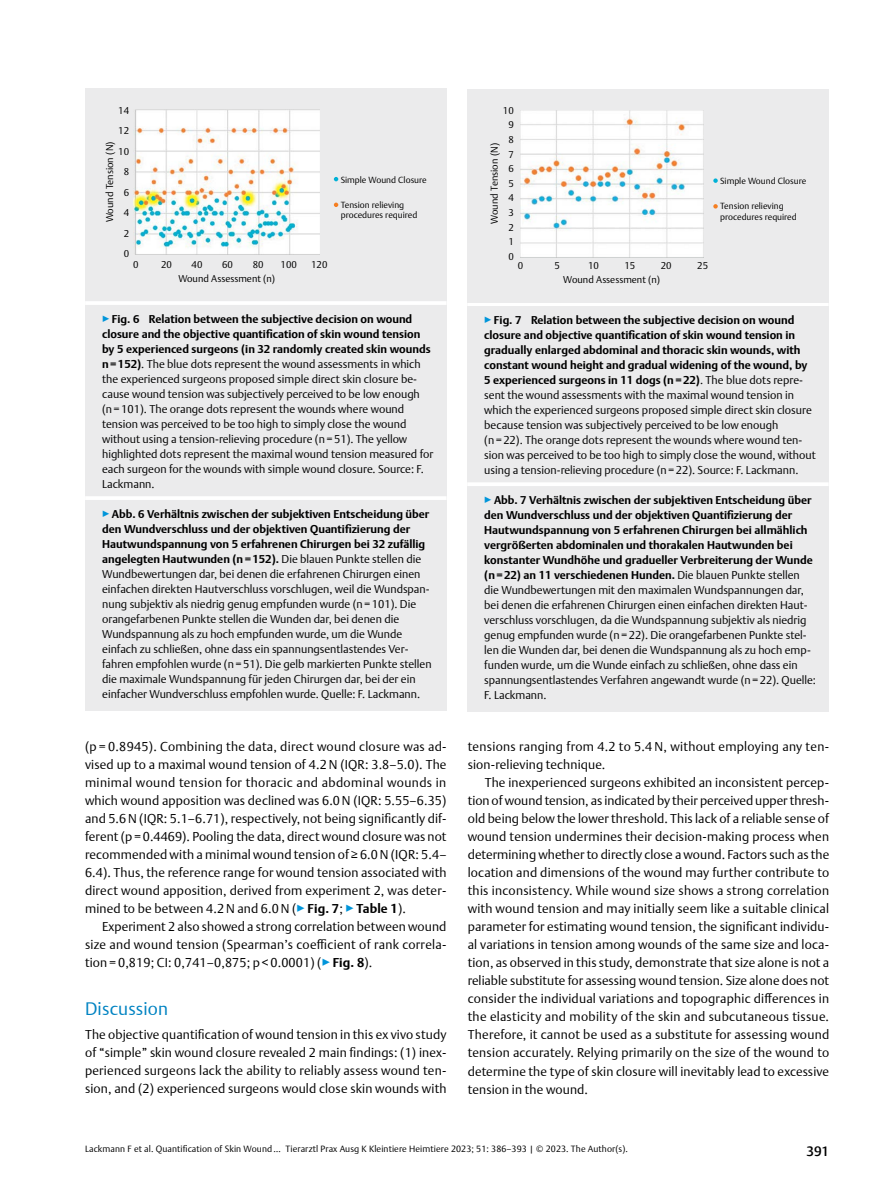
<style>
.page{position:relative;width:893px;height:1191px;background:#fff}
.page>*{position:absolute;margin:0;border:0;box-sizing:border-box;transform-origin:0 0}
.t1{font:300 18px "Thieme Argo 2011";letter-spacing:.01em;color:#0083c2}
.t2{font:500 13.5px "Thieme Argo 2011";color:#000}
.t3{font:300 12.75px/18px "Thieme Argo 2011";letter-spacing:.01em;color:#000;text-align:justify}
.t4{font:300 11.25px/15px "Thieme Argo 2011";color:#000}
.t5{font:300 9.75px/20.4px "Thieme Argo 2011";color:#000;text-align:justify}
.t6{font:300 9px "Thieme Argo 2011";letter-spacing:.01em;color:#000}
.t7{font:300 8.85px/10.5px "Thieme Argo 2011";color:#000}
.s1{color:#0095da}
.s2{font-weight:700}
</style>
<div class="page">
<div style="left:85px;top:301px;width:362px;height:410px;background:#ebebec"></div>
<hr style="left:85px;top:301px;width:362px;height:4px;background:#fff">
<hr style="left:85px;top:496px;width:362px;height:4px;background:#fff">
<div style="left:85px;top:89px;width:362px;height:212px;background:#ebebec"></div>
<svg style="left:334px;top:177px;width:4px;height:4px"></svg>
<svg style="left:334px;top:203px;width:4px;height:4px"></svg>
<img style="left:134px;top:110px;width:186px;height:144px">
<div style="left:467px;top:302px;width:362px;height:410px;background:#ebebec"></div>
<svg style="left:467px;top:303px;width:362px;height:3px"></svg>
<hr style="left:467px;top:482px;width:362px;height:4px;background:#fff">
<div style="left:467px;top:89px;width:362px;height:213px;background:#ebebec"></div>
<img style="left:520px;top:110px;width:183px;height:147px">
<svg style="left:713px;top:178px;width:5px;height:5px"></svg>
<svg style="left:713px;top:204px;width:5px;height:4px"></svg>
<p class="t5" style="left:118px;top:100px;width:12px">14<br>12<br>10</p>
<p class="t5" style="left:99px;top:222px;width:82px;rotate:-90deg">Wound Tension (N)</p>
<p class="t5" style="left:124px;top:161px;width:7px">8<br>6<br>4<br>2<br>0</p>
<p class="t5" style="left:253px;top:254px;width:12px">80</p>
<p class="t5" style="left:281px;top:254px;width:18px">100</p>
<p class="t5" style="left:311px;top:254px;width:18px">120</p>
<p class="t5" style="left:133px;top:254px;width:7px">0</p>
<p class="t5" style="left:161px;top:254px;width:12px">20</p>
<p class="t5" style="left:178px;top:257px;width:98px;line-height:14.2px;text-align:center">60<br>Wound Assessment (n)</p>
<p class="t5" style="left:192px;top:254px;width:12px">40</p>
<p class="t7" style="left:341px;top:174px;width:88px">Simple Wound Closure</p>
<p class="t7" style="left:341px;top:199px;width:78px">Tension relieving procedures required</p>
<p class="t5" style="left:503px;top:100px;width:12px">10</p>
<p class="t5" style="left:508px;top:115px;width:7px">9</p>
<p class="t5" style="left:508px;top:129px;width:7px">8</p>
<p class="t5" style="left:484px;top:224px;width:82px;rotate:-90deg">Wound Tension (N)</p>
<p class="t5" style="left:508px;top:144px;width:7px">7</p>
<p class="t5" style="left:508px;top:158px;width:7px">6</p>
<p class="t5" style="left:508px;top:205px;width:7px;line-height:14.5px">3<br>2<br>1<br>0</p>
<p class="t5" style="left:508px;top:176px;width:7px;line-height:14.5px">5<br>4</p>
<p class="t5" style="left:518px;top:255px;width:7px">0</p>
<p class="t7" style="left:720px;top:175px;width:88px">Simple Wound Closure</p>
<p class="t7" style="left:720px;top:200px;width:78px">Tension relieving procedures required</p>
<p class="t5" style="left:554px;top:255px;width:7px">5</p>
<p class="t5" style="left:563px;top:258px;width:98px;line-height:14.2px;text-indent:25px">10<br>Wound Assessment (n)</p>
<p class="t5" style="left:624px;top:255px;width:12px">15</p>
<p class="t5" style="left:661px;top:255px;width:12px">20</p>
<p class="t5" style="left:697px;top:255px;width:12px">25</p>
<p class="t4" style="left:102px;top:311px;width:333px"><span class="s1">▶</span><span class="s2">Fig. 6 Relation between the subjective decision on wound closure and the objective quantification of skin wound tension by 5 experienced surgeons (in 32 randomly created skin wounds n=152)</span>. The blue dots represent the wound assessments in which the experienced surgeons proposed simple direct skin closure be&shy;cause wound tension was subjectively perceived to be low enough (n=101). The orange dots represent the wounds where wound tension was perceived to be too high to simply close the wound without using a tension-relieving procedure (n=51). The yellow highlighted dots represent the maximal wound tension measured for each surgeon for the wounds with simple wound closure. Source: F.<br>Lackmann.</p>
<p class="t4" style="left:102px;top:506px;width:331px"><span class="s1">▶</span><span class="s2">Abb. 6 Verhältnis zwischen der subjektiven Entscheidung über den Wundverschluss und der objektiven Quantifizierung der Hautwundspannung von 5 erfahrenen Chirurgen bei 32 zufällig angelegten Hautwunden (n=152).</span> Die blauen Punkte stellen die Wundbewertungen dar, bei denen die erfahrenen Chirurgen einen einfachen direkten Hautverschluss vorschlugen, weil die Wundspan&shy;nung subjektiv als niedrig genug empfunden wurde (n=101). Die orangefarbenen Punkte stellen die Wunden dar, bei denen die Wundspannung als zu hoch empfunden wurde, um die Wunde einfach zu schließen, ohne dass ein spannungsentlastendes Ver&shy;fahren empfohlen wurde (n=51). Die gelb markierten Punkte stellen die maximale Wundspannung für jeden Chirurgen dar, bei der ein einfacher Wundverschluss empfohlen wurde. Quelle: F. Lackmann.</p>
<p class="t4" style="left:484px;top:312px;width:333px"><span class="s1">▶</span><span class="s2">Fig. 7 Relation between the subjective decision on wound closure and objective quantification of skin wound tension in gradually enlarged abdominal and thoracic skin wounds, with constant wound height and gradual widening of the wound, by 5 experienced surgeons in 11 dogs (n=22)</span>. The blue dots repre&shy;sent the wound assessments with the maximal wound tension in which the experienced surgeons proposed simple direct skin closure because tension was subjectively perceived to be low enough (n=22). The orange dots represent the wounds where wound ten&shy;sion was perceived to be too high to simply close the wound, without using a tension-relieving procedure (n=22). Source: F. Lackmann.</p>
<p class="t4" style="left:484px;top:492px;width:333px"><span class="s1">▶</span><span class="s2">Abb. 7 Verhältnis zwischen der subjektiven Entscheidung über den Wundverschluss und der objektiven Quantifizierung der Hautwundspannung von 5 erfahrenen Chirurgen bei allmählich vergrößerten abdominalen und thorakalen Hautwunden bei konstanter Wundhöhe und gradueller Verbreiterung der Wunde (n=22) an 11 verschiedenen Hunden.</span> Die blauen Punkte stellen die Wundbewertungen mit den maximalen Wundspannungen dar, bei denen die erfahrenen Chirurgen einen einfachen direkten Haut&shy;verschluss vorschlugen, da die Wundspannung subjektiv als niedrig genug empfunden wurde (n=22). Die orangefarbenen Punkte stel&shy;len die Wunden dar, bei denen die Wundspannung als zu hoch emp&shy;funden wurde, um die Wunde einfach zu schließen, ohne dass ein spannungsentlastendes Verfahren angewandt wurde (n=22). Quelle:<br>F. Lackmann.</p>
<p class="t3" style="left:85px;top:737px;width:363px">(p = 0.8945). Combining the data, direct wound closure was ad&shy;vised up to a maximal wound tension of 4.2N (IQR: 3.8–5.0). The minimal wound tension for thoracic and abdominal wounds in which wound apposition was declined was 6.0N (IQR: 5.55–6.35) and 5.6N (IQR: 5.1–6.71), respectively, not being significantly dif&shy;ferent (p=0.4469). Pooling the data, direct wound closure was not recommended with a minimal wound tension of ≥ 6.0N (IQR: 5.4– 6.4). Thus, the reference range for wound tension associated with direct wound apposition, derived from experiment 2, was deter&shy;mined to be between 4.2N and 6.0N (<span class="s1">▶</span><span class="s2">Fig. 7</span>; <span class="s1">▶</span><span class="s2">Table 1</span>).</p>
<p class="t3" style="left:85px;top:917px;width:363px;text-indent:17px">Experiment 2 also showed a strong correlation between wound size and wound tension (Spearman’s coefficient of rank correla&shy;tion = 0,819; CI: 0,741–0,875; p &lt; 0.0001) (<span class="s1">▶</span><span class="s2">Fig. 8</span>).</p>
<h1 class="t1" style="left:85px;top:997px;width:85px">Discussion</h1>
<p class="t3" style="left:85px;top:1025px;width:363px">The objective quantification of wound tension in this ex vivo study of “simple” skin wound closure revealed 2 main findings: (1) inex&shy;perienced surgeons lack the ability to reliably assess wound ten&shy;sion, and (2) experienced surgeons would close skin wounds with</p>
<p class="t3" style="left:468px;top:737px;width:363px">tensions ranging from 4.2 to 5.4 N, without employing any ten&shy;sion-relieving technique.</p>
<p class="t3" style="left:468px;top:773px;width:363px;text-indent:17px">The inexperienced surgeons exhibited an inconsistent percep&shy;tion of wound tension, as indicated by their perceived upper thresh&shy;old being below the lower threshold. This lack of a reliable sense of wound tension undermines their decision-making process when determining whether to directly close a wound. Factors such as the location and dimensions of the wound may further contribute to this inconsistency. While wound size shows a strong correlation with wound tension and may initially seem like a suitable clinical parameter for estimating wound tension, the significant individu&shy;al variations in tension among wounds of the same size and loca&shy;tion, as observed in this study, demonstrate that size alone is not a reliable substitute for assessing wound tension. Size alone does not consider the individual variations and topographic differences in the elasticity and mobility of the skin and subcutaneous tissue.<br>Therefore, it cannot be used as a substitute for assessing wound tension accurately. Relying primarily on the size of the wound to determine the type of skin closure will inevitably lead to excessive tension in the wound.</p>
<p class="t6" style="left:85px;top:1143px;width:544px">Lackmann F et al. Quantification of Skin Wound … Tierarztl Prax Ausg K Kleintiere Heimtiere 2023; 51: 386–393 | © 2023. The Author(s).</p>
<p class="t2" style="left:806px;top:1142px;width:24px">391</p>
</div>
